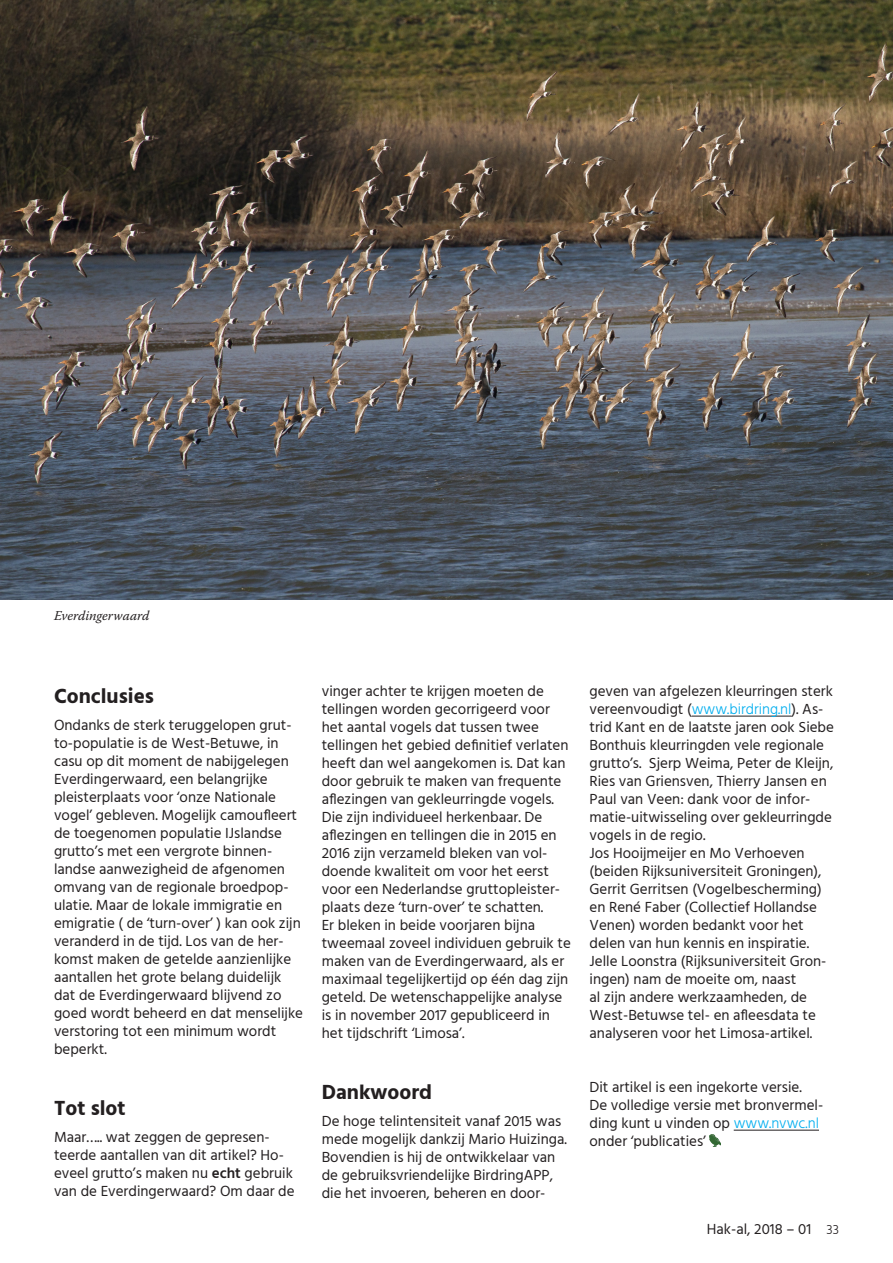
<style>
.page{position:relative;width:893px;height:1263px;background:#fff}
.page>*{position:absolute;margin:0;border:0;box-sizing:border-box;transform-origin:0 0}
.t1{font:700 21px "Hind";color:#231f20}
.t2{font:15px/18px "Hind";color:#231f20}
.t3{font:italic 13.5px "Warnock Pro";color:#231f20}
.t4{font:300 13.5px "Hind";color:#231f20}
.s1{font-weight:600}
.s2{font-weight:300;color:#00aeef}
</style>
<div class="page">
<hr style="left:692px;top:716px;width:99px;height:1px;background:#231f20">
<hr style="left:734px;top:1130px;width:85px;height:1px;background:#231f20">
<svg style="left:710px;top:1134px;width:11px;height:12px"></svg>
<img style="left:0;top:0;width:893px;height:599px">
<p class="t3" style="left:54px;top:608px;width:97px">Everdingerwaard</p>
<p class="t1" style="left:54px;top:683px;width:102px">Conclusies</p>
<p class="t2" style="left:54px;top:716px;width:251px">Ondanks de sterk teruggelopen grut&shy;to-populatie is de West-Betuwe, in casu op dit moment de nabijgelegen Everdingerwaard, een belangrijke pleisterplaats voor ‘onze Nationale vogel’ gebleven. Mogelijk camoufleert de toegenomen populatie IJslandse grutto’s met een vergrote binnen&shy;landse aanwezigheid de afgenomen omvang van de regionale broedpop&shy;ulatie. Maar de lokale immigratie en emigratie ( de ‘turn-over’ ) kan ook zijn veranderd in de tijd. Los van de her&shy;komst maken de getelde aanzienlijke aantallen het grote belang duidelijk dat de Everdingerwaard blijvend zo goed wordt beheerd en dat menselijke verstoring tot een minimum wordt beperkt.</p>
<p class="t1" style="left:54px;top:1095px;width:73px">Tot slot</p>
<p class="t2" style="left:54px;top:1128px;width:242px">Maar….. wat zeggen de gepresen&shy;teerde aantallen van dit artikel? Ho&shy;eveel grutto’s maken nu <span class="s1">echt</span> gebruik van de Everdingerwaard? Om daar de</p>
<p class="t2" style="left:322px;top:683px;width:251px">vinger achter te krijgen moeten de tellingen worden gecorrigeerd voor het aantal vogels dat tussen twee tellingen het gebied definitief verlaten heeft dan wel aangekomen is. Dat kan door gebruik te maken van frequente aflezingen van gekleurringde vogels.<br>Die zijn individueel herkenbaar. De aflezingen en tellingen die in 2015 en 2016 zijn verzameld bleken van vol&shy;doende kwaliteit om voor het eerst voor een Nederlandse gruttopleister&shy;plaats deze ‘turn-over’ te schatten.<br>Er bleken in beide voorjaren bijna tweemaal zoveel individuen gebruik te maken van de Everdingerwaard, als er maximaal tegelijkertijd op één dag zijn geteld. De wetenschappelijke analyse is in november 2017 gepubliceerd in het tijdschrift ‘Limosa’.</p>
<p class="t1" style="left:322px;top:1080px;width:112px">Dankwoord</p>
<p class="t2" style="left:322px;top:1113px;width:247px">De hoge telintensiteit vanaf 2015 was mede mogelijk dankzij Mario Huizinga.<br>Bovendien is hij de ontwikkelaar van de gebruiksvriendelijke BirdringAPP, die het invoeren, beheren en door-</p>
<p class="t2" style="left:589px;top:683px;width:246px">geven van afgelezen kleurringen sterk vereenvoudigt (<span class="s2">www.birdring.nl</span>). As&shy;trid Kant en de laatste jaren ook Siebe Bonthuis kleurringden vele regionale grutto’s. Sjerp Weima, Peter de Kleijn, Ries van Griensven, Thierry Jansen en Paul van Veen: dank voor de infor&shy;matie-uitwisseling over gekleurringde vogels in de regio.<br>Jos Hooijmeijer en Mo Verhoeven (beiden Rijksuniversiteit Groningen), Gerrit Gerritsen (Vogelbescherming) en René Faber (Collectief Hollandse Venen) worden bedankt voor het delen van hun kennis en inspiratie.<br>Jelle Loonstra (Rijksuniversiteit Gron&shy;ingen) nam de moeite om, naast<br>al zijn andere werkzaamheden, de West-Betuwse tel- en afleesdata te analyseren voor het Limosa-artikel.</p>
<p class="t2" style="left:589px;top:1079px;width:235px">Dit artikel is een ingekorte versie.<br>De volledige versie met bronvermel&shy;ding kunt u vinden op <span class="s2">www.nvwc.nl </span>onder ‘publicaties’</p>
<p class="t2" style="left:707px;top:1221px;width:106px">Hak-al, 2018 – 01</p>
<p class="t4" style="left:826px;top:1220px;width:14px">33</p>
</div>
